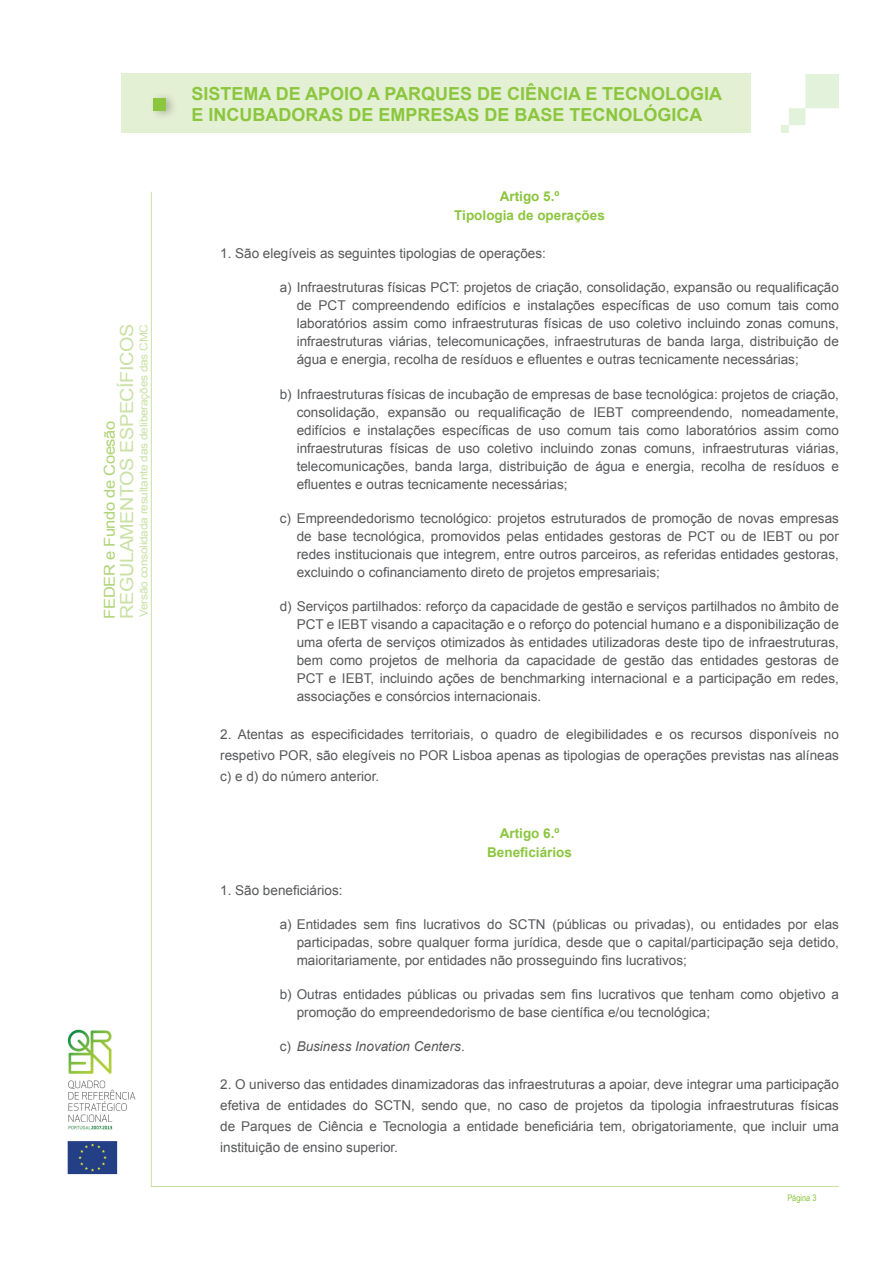
<style>
.page{position:relative;width:893px;height:1263px;background:#fff}
.page>*{position:absolute;margin:0;border:0;box-sizing:border-box;transform-origin:0 0}
.t1{font:700 18px/21px "Arial";color:#8bc63e}
.t2{font:18px "Arial";letter-spacing:-.02em;color:#c9e1a4;scale:1.1 1}
.t3{font:15px "Arial";letter-spacing:-.02em;color:#aed475;scale:1.1 1}
.Texto_ident_3{font:13.5px/18px "Arial";color:#57585a;text-align:justify}
.Texto{font:13.5px/21px "Arial";color:#57585a;text-align:justify}
.Texto_subtitulo{font:700 13.5px "Arial";color:#8bc63e}
.Texto_ident_3-2{font:italic 13.5px "Arial";color:#57585a}
.t4{font:10.8px "Arial";letter-spacing:-.02em;color:#c9e1a4;scale:1.1 1}
.t5{font:9px "Arial Narrow";color:#8bc63e}
.s1{font-style:normal}
</style>
<div class="page">
<img style="left:67px;top:1029px;width:69px;height:146px">
<hr style="left:151px;top:192px;width:1px;height:994px;background:#c9e1a4">
<hr style="left:151px;top:1186px;width:688px;height:1px;background:#c9e1a4">
<div style="left:121px;top:74px;width:630px;height:59px;background:#e4f0d4"></div>
<div style="left:149px;top:91px;width:29px;height:29px;background:#231f20;opacity:.3"></div>
<div style="left:153px;top:99px;width:13px;height:12px;background:#8bc63e"></div>
<img style="left:782px;top:75px;width:57px;height:57px">
<h1 class="t2" style="left:115px;top:618px;width:269px;rotate:-90deg">REGULAMENTOS ESPECÍFICOS</h1>
<p class="t4" style="left:137px;top:617px;width:268px;rotate:-90deg">Versão consolidada resultante das deliberações das CMC</p>
<p class="t3" style="left:100px;top:618px;width:181px;rotate:-90deg">FEDER e Fundo de Coesão</p>
<h1 class="t1" style="left:191px;top:84px;width:532px">SISTEMA DE APOIO A PARQUES DE CIÊNCIA E TECNOLOGIA<br>E INCUBADORAS DE EMPRESAS DE BASE TECNOLÓGICA</h1>
<p class="Texto_subtitulo" style="left:500px;top:187px;width:61px">Artigo 5.º</p>
<p class="Texto_subtitulo" style="left:454px;top:206px;width:152px">Tipologia de operações</p>
<p class="Texto" style="left:220px;top:243px;width:327px">1. São elegíveis as seguintes tipologias de operações:</p>
<p class="Texto_ident_3" style="left:297px;top:279px;width:544px;text-indent:-17px">a) Infraestruturas físicas PCT: projetos de criação, consolidação, expansão ou requalificação de PCT compreendendo edifícios e instalações específicas de uso comum tais como laboratórios assim como infraestruturas físicas de uso coletivo incluindo zonas comuns, infraestruturas viárias, telecomunicações, infraestruturas de banda larga, distribuição de água e energia, recolha de resíduos e efluentes e outras tecnicamente necessárias;</p>
<p class="Texto_ident_3" style="left:297px;top:385px;width:544px;text-indent:-17px">b) Infraestruturas físicas de incubação de empresas de base tecnológica: projetos de criação, consolidação, expansão ou requalificação de IEBT compreendendo, nomeadamente, edifícios e instalações específicas de uso comum tais como laboratórios assim como infraestruturas físicas de uso coletivo incluindo zonas comuns, infraestruturas viárias, telecomunicações, banda larga, distribuição de água e energia, recolha de resíduos e efluentes e outras tecnicamente necessárias;</p>
<p class="Texto_ident_3" style="left:297px;top:509px;width:544px;text-indent:-17px">c) Empreendedorismo tecnológico: projetos estruturados de promoção de novas empresas de base tecnológica, promovidos pelas entidades gestoras de PCT ou de IEBT ou por redes institucionais que integrem, entre outros parceiros, as referidas entidades gestoras, excluindo o cofinanciamento direto de projetos empresariais;</p>
<p class="Texto_ident_3" style="left:297px;top:597px;width:544px;text-indent:-17px">d) Serviços partilhados: reforço da capacidade de gestão e serviços partilhados no âmbito de PCT e IEBT visando a capacitação e o reforço do potencial humano e a disponibilização de uma oferta de serviços otimizados às entidades utilizadoras deste tipo de infraestruturas, bem como projetos de melhoria da capacidade de gestão das entidades gestoras de PCT e IEBT, incluindo ações de benchmarking internacional e a participação em redes, associações e consórcios internacionais.</p>
<p class="Texto" style="left:220px;top:724px;width:620px">2. Atentas as especificidades territoriais, o quadro de elegibilidades e os recursos disponíveis no respetivo POR, são elegíveis no POR Lisboa apenas as tipologias de operações previstas nas alíneas c) e d) do número anterior.</p>
<p class="Texto_subtitulo" style="left:500px;top:824px;width:61px">Artigo 6.º</p>
<p class="Texto_subtitulo" style="left:487px;top:843px;width:86px">Beneficiários</p>
<p class="Texto" style="left:220px;top:880px;width:124px">1. São beneficiários:</p>
<p class="Texto_ident_3" style="left:297px;top:915px;width:544px;text-indent:-17px">a) Entidades sem fins lucrativos do SCTN (públicas ou privadas), ou entidades por elas participadas, sobre qualquer forma jurídica, desde que o capital/participação seja detido, maioritariamente, por entidades não prosseguindo fins lucrativos;</p>
<p class="Texto_ident_3" style="left:297px;top:986px;width:544px;text-indent:-17px">b) Outras entidades públicas ou privadas sem fins lucrativos que tenham como objetivo a promoção do empreendedorismo de base científica e/ou tecnológica;</p>
<p class="Texto_ident_3-2" style="left:280px;top:1038px;width:187px"><span class="s1">c)</span> Business Inovation Centers<span class="s1">.</span></p>
<p class="Texto" style="left:220px;top:1074px;width:620px">2. O universo das entidades dinamizadoras das infraestruturas a apoiar, deve integrar uma participação efetiva de entidades do SCTN, sendo que, no caso de projetos da tipologia infraestruturas físicas de Parques de Ciência e Tecnologia a entidade beneficiária tem, obrigatoriamente, que incluir uma instituição de ensino superior.</p>
<p class="t5" style="left:787px;top:1191px;width:31px">Página 3</p>
</div>
